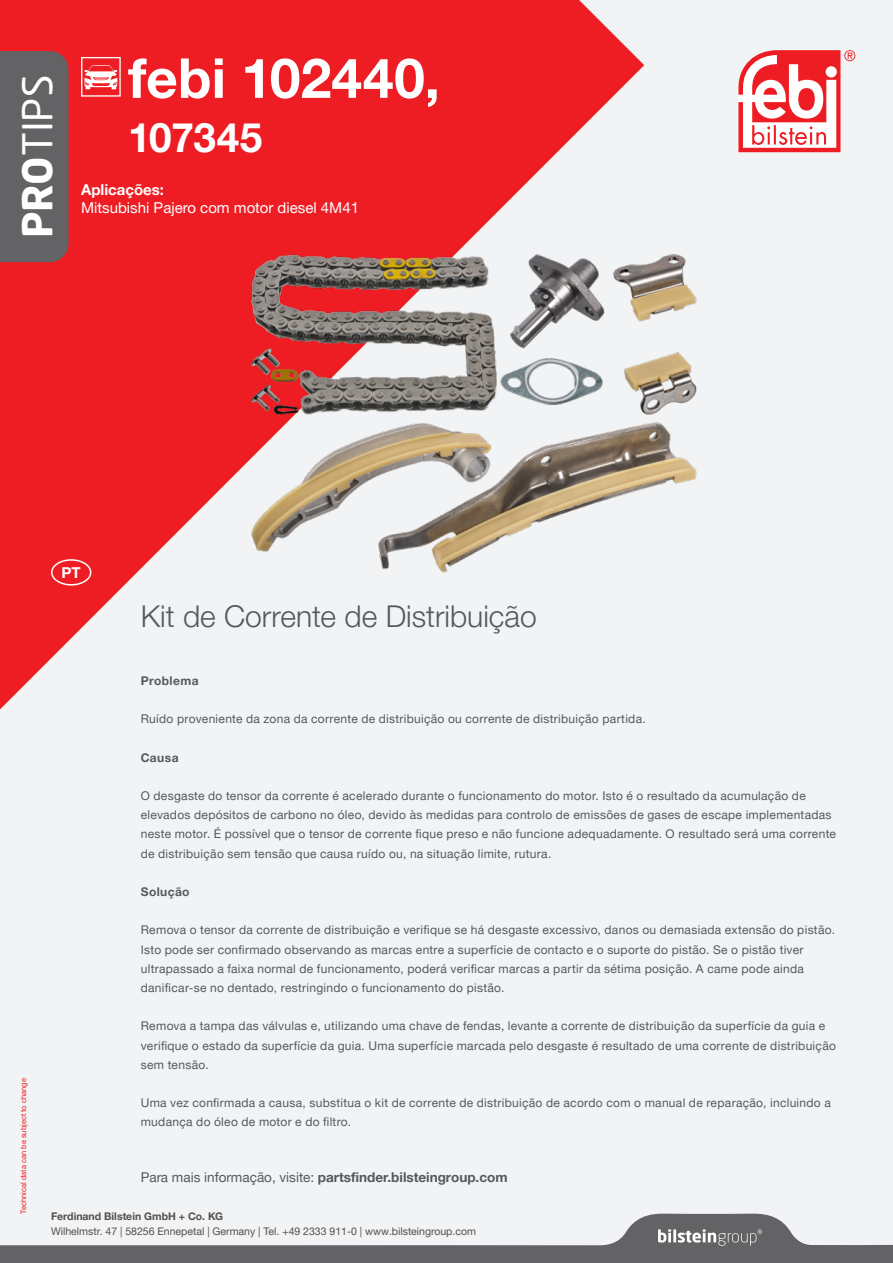
<style>
.page{position:relative;width:893px;height:1263px;background:#f2f3f4}
.page>*{position:absolute;margin:0;border:0;box-sizing:border-box;transform-origin:0 0}
.Text____febi___Numbe{font:700 55.2px "Helvetica Neue World 75";color:#fff}
.t1{font:40.65px "Neo Sans Pro";color:#fff}
.Text____febi___Numbe-2{font:700 40.5px "Helvetica Neue World 75";letter-spacing:-.01em;color:#fff}
.t2{font:30px "Helvetica Neue World 45 Lt";color:#57585a}
.t3{font:15px/18px "Helvetica Neue World 55 Roman";color:#fff}
.t4{font:700 15px "Helvetica Neue World 75";color:#fff}
.t5{font:700 13.5px "Helvetica Neue World 75";color:#57585a}
.t6{font:12px/19.2px "Helvetica Neue World 55 Roman";letter-spacing:.025em;color:#57585a}
.t7{font:700 12px "Helvetica Neue World 75";letter-spacing:.035em;color:#57585a}
.t8{font:10.5px "Helvetica Neue World 55 Roman";color:#524f4e}
.t9{font:700 10.5px "Helvetica Neue World 75";color:#524f4e}
.t10{font:7.5px "Helvetica Neue World 55 Roman";color:#ee1d23}
.s1{font-weight:700}
.s2{font-family:"Helvetica Neue World 75";font-weight:700}
.s3{font-family:"Helvetica Neue World 55 Roman";font-weight:400}
</style>
<div class="page">
<svg style="left:0;top:0;width:644px;height:710px;fill:#ee1d23"></svg>
<div style="left:0;top:51px;width:69px;height:211px;background:#636366"></div>
<svg style="left:738px;top:50px;width:117px;height:102px"></svg>
<svg style="left:0;top:1213px;width:893px;height:50px"></svg>
<div style="left:51px;top:559px;width:40px;height:26px;border:2px solid #fff;border-radius:50%"></div>
<svg style="left:81px;top:57px;width:40px;height:40px"></svg>
<img style="left:240px;top:243px;width:457px;height:340px">
<p class="t1" style="left:13px;top:238px;width:165px;rotate:-90deg"><span class="s1">PRO</span>TIPS</p>
<p class="Text____febi___Numbe" style="left:128px;top:47px;width:313px">febi 102440,</p>
<p class="Text____febi___Numbe-2" style="left:128px;top:114px;width:136px">107345</p>
<p class="t3" style="left:81px;top:181px;width:279px"><span class="s2">Aplicações:<br></span>Mitsubishi Pajero com motor diesel 4M41</p>
<p class="t4" style="left:62px;top:564px;width:21px">PT</p>
<p class="t2" style="left:141px;top:599px;width:397px">Kit de Corrente de Distribuição</p>
<p class="t10" style="left:19px;top:1213px;width:137px;rotate:-90deg">Technical data can be subject to change</p>
<p class="t7" style="left:141px;top:673px;width:59px">Problema</p>
<p class="t6" style="left:141px;top:709px;width:507px">Ruído proveniente da zona da corrente de distribuição ou corrente de distribuição partida.</p>
<p class="t7" style="left:141px;top:750px;width:39px">Causa</p>
<p class="t6" style="left:141px;top:786px;width:697px">O desgaste do tensor da corrente é acelerado durante o funcionamento do motor. Isto é o resultado da acumulação de elevados depósitos de carbono no óleo, devido às medidas para controlo de emissões de gases de escape implementadas neste motor. É possível que o tensor de corrente fique preso e não funcione adequadamente. O resultado será uma corrente de distribuição sem tensão que causa ruído ou, na situação limite, rutura.</p>
<p class="t7" style="left:141px;top:885px;width:50px">Solução</p>
<p class="t6" style="left:141px;top:920px;width:696px">Remova o tensor da corrente de distribuição e verifique se há desgaste excessivo, danos ou demasiada extensão do pistão.<br>Isto pode ser confirmado observando as marcas entre a superfície de contacto e o suporte do pistão. Se o pistão tiver ultrapassado a faixa normal de funcionamento, poderá verificar marcas a partir da sétima posição. A came pode ainda danificar-se no dentado, restringindo o funcionamento do pistão.</p>
<p class="t6" style="left:141px;top:1016px;width:697px">Remova a tampa das válvulas e, utilizando uma chave de fendas, levante a corrente de distribuição da superfície da guia e verifique o estado da superfície da guia. Uma superfície marcada pelo desgaste é resultado de uma corrente de distribuição sem tensão.</p>
<p class="t6" style="left:141px;top:1093px;width:691px">Uma vez confirmada a causa, substitua o kit de corrente de distribuição de acordo com o manual de reparação, incluindo a mudança do óleo de motor e do filtro.</p>
<p class="t5" style="left:141px;top:1169px;width:368px"><span class="s3">Para mais informação, visite:</span> partsfinder.bilsteingroup.com</p>
<p class="t9" style="left:51px;top:1210px;width:174px">Ferdinand Bilstein GmbH + Co. KG</p>
<p class="t8" style="left:51px;top:1225px;width:426px">Wilhelmstr. 47 | 58256 Ennepetal | Germany | Tel. +49 2333 911-0 | www.bilsteingroup.com</p>
</div>
